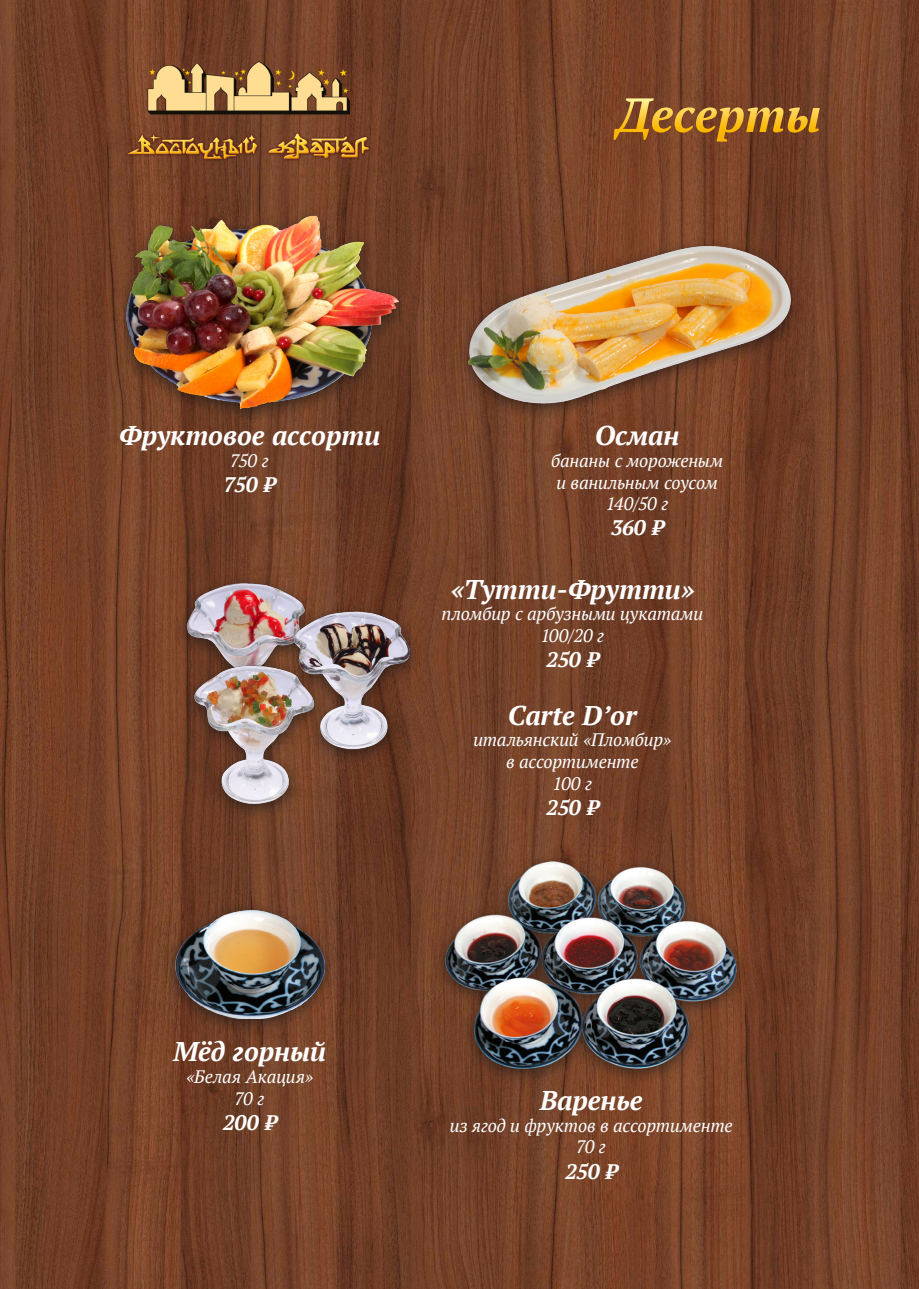
<style>
.page{position:relative;width:919px;height:1289px;background:#fff}
.page>*{position:absolute;margin:0;border:0;box-sizing:border-box;transform-origin:0 0}
.t1{font:italic 700 27px "PT Serif";color:#fff}
.t2{font:italic 700 21px "PT Serif";letter-spacing:.01em;color:#fff}
.t3{font:italic 18px/21.6px "PT Serif";letter-spacing:-.01em;color:#fff;text-align:center}
</style>
<div class="page">
<img style="left:0;top:0;width:918px;height:1288px">
<svg style="left:613px;top:98px;width:194px;height:42px;background:#9f6a29"></svg>
<div style="left:432px;top:851px;width:317px;height:234px;background:#181716;opacity:.66"></div>
<img style="left:446px;top:861px;width:290px;height:207px">
<div style="left:125px;top:206px;width:276px;height:214px;background:#181716;opacity:.66"></div>
<img style="left:127px;top:215px;width:271px;height:193px">
<div style="left:161px;top:900px;width:176px;height:136px;background:#181716;opacity:.66"></div>
<img style="left:175px;top:910px;width:149px;height:108px">
<div style="left:173px;top:573px;width:144px;height:168px;background:#181716;opacity:.66"></div>
<img style="left:180px;top:578px;width:124px;height:148px">
<div style="left:280px;top:602px;width:143px;height:165px;background:#181716;opacity:.66"></div>
<img style="left:288px;top:606px;width:124px;height:148px">
<div style="left:181px;top:656px;width:147px;height:165px;background:#181716;opacity:.66"></div>
<img style="left:194px;top:662px;width:127px;height:148px">
<div style="left:455px;top:237px;width:348px;height:184px;background:#181716;opacity:.66"></div>
<img style="left:468px;top:246px;width:323px;height:157px">
<h1 class="t1" style="left:119px;top:418px;width:263px">Фруктовое ассорти</h1>
<p class="t3" style="left:230px;top:449px;width:40px">750 г</p>
<p class="t2" style="left:224px;top:471px;width:53px">750 ₽</p>
<h1 class="t1" style="left:594px;top:418px;width:86px">Осман</h1>
<p class="t3" style="left:551px;top:449px;width:173px">бананы с мороженым и ванильным соусом<br>140/50 г</p>
<p class="t2" style="left:610px;top:514px;width:54px">360 ₽</p>
<h1 class="t1" style="left:450px;top:571px;width:245px">«Тутти-Фрутти»</h1>
<p class="t3" style="left:441px;top:603px;width:263px">пломбир с арбузными цукатами<br>100/20 г</p>
<p class="t2" style="left:546px;top:646px;width:54px">250 ₽</p>
<h1 class="t1" style="left:507px;top:697px;width:131px">Carte D’or</h1>
<p class="t3" style="left:473px;top:729px;width:199px">итальянский «Пломбир» в ассортименте<br>100 г</p>
<p class="t2" style="left:546px;top:793px;width:54px">250 ₽</p>
<h1 class="t1" style="left:173px;top:1034px;width:154px">Мёд горный</h1>
<p class="t3" style="left:186px;top:1065px;width:128px">«Белая Акация»<br>70 г</p>
<p class="t2" style="left:223px;top:1108px;width:55px">200 ₽</p>
<h1 class="t1" style="left:540px;top:1083px;width:104px">Варенье</h1>
<p class="t3" style="left:450px;top:1114px;width:284px">из ягод и фруктов в ассортименте<br>70 г</p>
<p class="t2" style="left:565px;top:1157px;width:54px">250 ₽</p>
</div>
